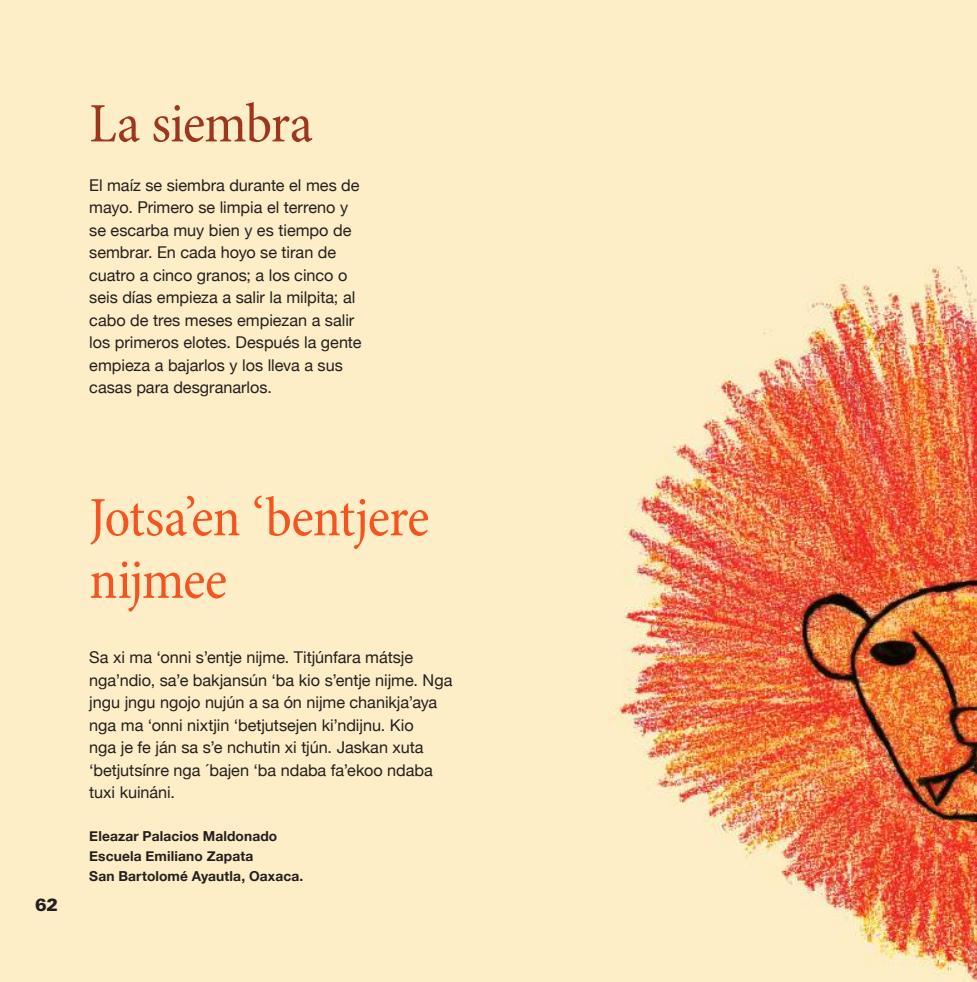
<style>
.page{position:relative;width:977px;height:982px;background:#fff}
.page>*{position:absolute;margin:0;border:0;box-sizing:border-box;transform-origin:0 0}
.t1{font:condensed 56.25px/62.5px "Minion Pro";letter-spacing:-.015em;color:#f45422}
.t2{font:condensed 56.25px "Minion Pro";letter-spacing:-.02em;color:#9c371d}
.t3{font:900 17.5px "Univers LT Std";color:#241f1f}
.t4{font:16.25px/22.5px "Helvetica Neue";color:#241f1f}
.t5{font:700 13.75px/20px "Helvetica Neue";letter-spacing:.01em;color:#241f1f}
</style>
<div class="page">
<img style="left:0;top:0;width:977px;height:982px">
<svg style="left:974px;top:0;width:3px;height:4px"></svg>
<svg style="left:974px;top:977px;width:3px;height:5px"></svg>
<h1 class="t2" style="left:89px;top:90px;width:225px">La siembra</h1>
<p class="t4" style="left:89px;top:173px;width:274px">El maíz se siembra durante el mes de mayo. Primero se limpia el terreno y se escarba muy bien y es tiempo de sembrar. En cada hoyo se tiran de cuatro a cinco granos; a los cinco o seis días empieza a salir la milpita; al cabo de tres meses empiezan a salir los primeros elotes. Después la gente empieza a bajarlos y los lleva a sus casas para desgranarlos.</p>
<p class="t3" style="left:35px;top:893px;width:25px">62</p>
<p class="t3" style="left:35px;top:902px;width:25px">62</p>
<h1 class="t1" style="left:89px;top:488px;width:342px">Jotsa’en ‘bentjere nijmee</h1>
<p class="t4" style="left:89px;top:646px;width:365px">Sa xi ma ‘onni s’entje nijme. Titjúnfara mátsje nga’ndio, sa’e bakjansún ‘ba kio s’entje nijme. Nga jngu jngu ngojo nujún a sa ón nijme chanikja’aya nga ma ‘onni nixtjin ‘betjutsejen ki’ndijnu. Kio<br>nga je fe ján sa s’e nchutin xi tjún. Jaskan xuta ‘betjutsínre nga ´bajen ‘ba ndaba fa’ekoo ndaba tuxi kuináni.</p>
<p class="t5" style="left:89px;top:825px;width:216px">Eleazar Palacios Maldonado<br>Escuela Emiliano Zapata<br>San Bartolomé Ayautla, Oaxaca.</p>
</div>
